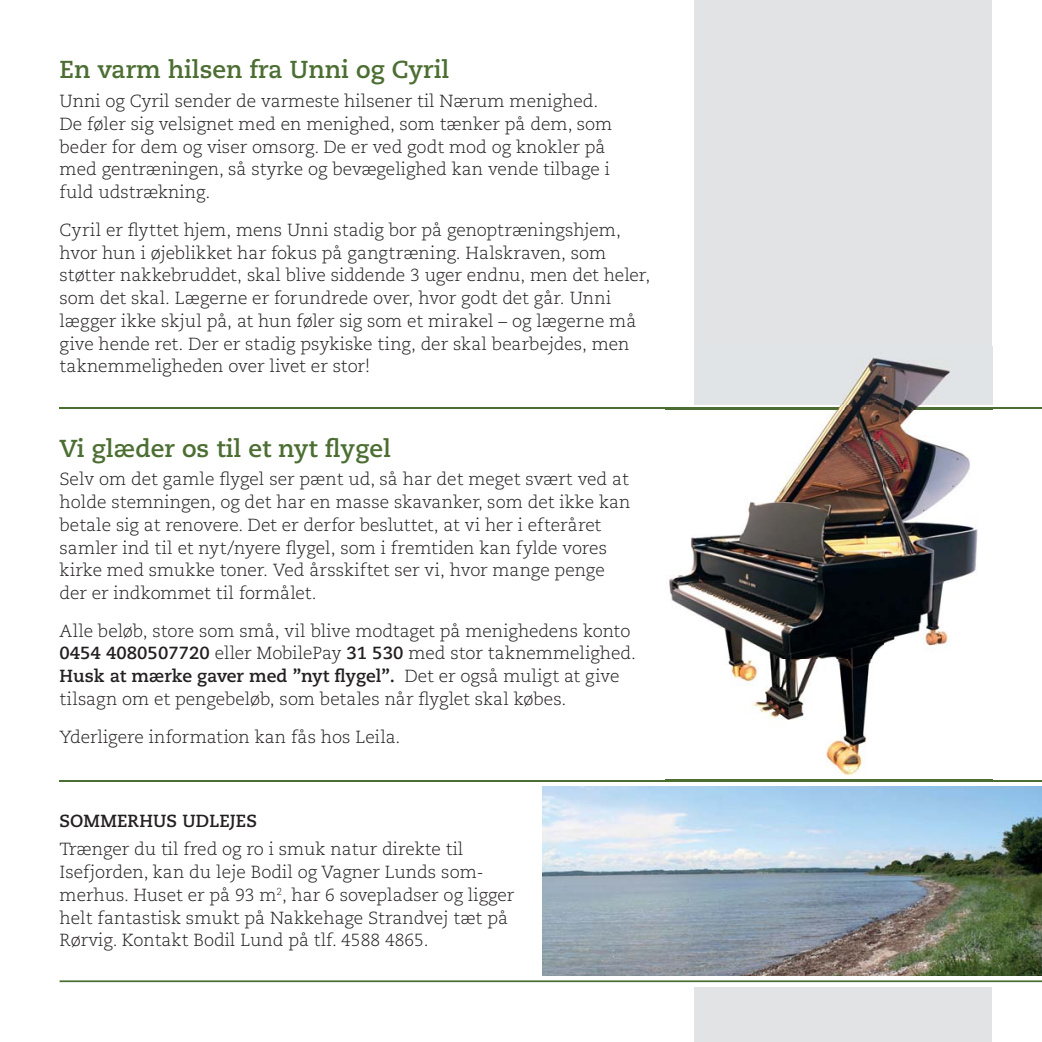
<style>
.page{position:relative;width:1042px;height:1042px;background:#fff}
.page>*{position:absolute;margin:0;border:0;box-sizing:border-box;transform-origin:0 0}
.t1{font:700 24.5px "Caecilia LT Std";color:#4c6e32}
.t2{font:300 17.5px/22.8px "Caecilia LT Std";color:#231f20}
.t3{font:700 17.5px "Caecilia LT Std";letter-spacing:.005em;color:#231f20}
.s1{font-weight:700}
</style>
<div class="page">
<div style="left:695px;top:0;width:297px;height:404px;background:#e2e3e4"></div>
<div style="left:695px;top:987px;width:297px;height:55px;background:#e2e3e4"></div>
<img style="left:542px;top:786px;width:500px;height:189px">
<hr style="left:60px;top:780px;width:982px;height:1px;background:#4c6e32">
<hr style="left:60px;top:407px;width:982px;height:2px;background:#4c6e32">
<hr style="left:60px;top:980px;width:982px;height:2px;background:#4c6e32">
<img style="left:665px;top:346px;width:327px;height:436px">
<img style="left:665px;top:780px;width:327px;height:1px">
<img style="left:695px;top:346px;width:297px;height:58px">
<h1 class="t1" style="left:60px;top:58px;width:391px">En varm hilsen fra Unni og Cyril</h1>
<p class="t2" style="left:60px;top:90px;width:554px">Unni og Cyril sender de varmeste hilsener til Nærum menighed.<br>De føler sig velsignet med en menighed, som tænker på dem, som beder for dem og viser omsorg. De er ved godt mod og knokler på med gentræningen, så styrke og bevægelighed kan vende tilbage i fuld udstrækning.</p>
<p class="t2" style="left:60px;top:219px;width:592px">Cyril er flyttet hjem, mens Unni stadig bor på genoptræningshjem, hvor hun i øjeblikket har fokus på gangtræning. Halskraven, som støtter nakkebruddet, skal blive siddende 3 uger endnu, men det heler, som det skal. Lægerne er forundrede over, hvor godt det går. Unni lægger ikke skjul på, at hun føler sig som et mirakel – og lægerne må give hende ret. Der er stadig psykiske ting, der skal bearbejdes, men taknemmeligheden over livet er stor!</p>
<h1 class="t1" style="left:60px;top:436px;width:333px">Vi glæder os til et nyt flygel</h1>
<p class="t2" style="left:60px;top:469px;width:572px">Selv om det gamle flygel ser pænt ud, så har det meget svært ved at holde stemningen, og det har en masse skavanker, som det ikke kan betale sig at renovere. Det er derfor besluttet, at vi her i efteråret samler ind til et nyt/nyere flygel, som i fremtiden kan fylde vores kirke med smukke toner. Ved årsskiftet ser vi, hvor mange penge der er indkommet til formålet.</p>
<p class="t2" style="left:60px;top:620px;width:578px">Alle beløb, store som små, vil blive modtaget på menighedens konto <span class="s1">0454 4080507720</span> eller MobilePay <span class="s1">31 530</span> med stor taknemmelighed.<br><span class="s1">Husk at mærke gaver med ”nyt flygel”.</span> Det er også muligt at give tilsagn om et pengebeløb, som betales når flyglet skal købes.</p>
<p class="t2" style="left:60px;top:726px;width:342px">Yderligere information kan fås hos Leila.</p>
<p class="t3" style="left:60px;top:812px;width:199px">SOMMERHUS UDLEJES</p>
<p class="t2" style="left:60px;top:839px;width:456px">Trænger du til fred og ro i smuk natur direkte til Isefjorden, kan du leje Bodil og Vagner Lunds som&shy;merhus. Huset er på 93 m<sup>2</sup>, har 6 sovepladser og ligger helt fantastisk smukt på Nakkehage Strandvej tæt på Rørvig. Kontakt Bodil Lund på tlf. 4588 4865.</p>
</div>
